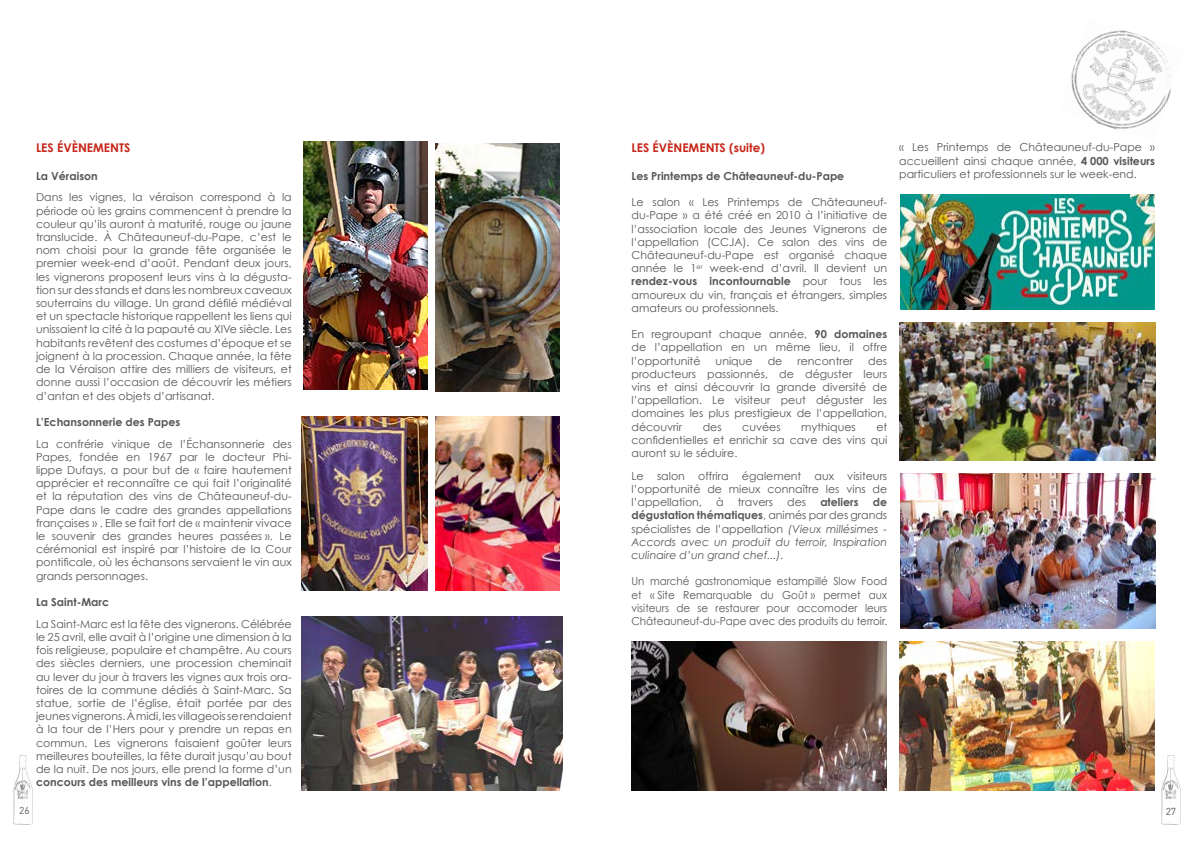
<style>
.page{position:relative;width:1191px;height:842px;background:#fff}
.page>*{position:absolute;margin:0;border:0;box-sizing:border-box;transform-origin:0 0}
.t1{font:700 12px "Century Gothic";color:#c62518}
.t2{font:11px/13.2px "Century Gothic";color:#575756;text-align:justify}
.t3{font:11px/13.2px "Century Gothic";color:#575756;text-align:justify;scale:.94 1}
.t4{font:italic 11px/13.2px "Century Gothic";color:#575756;text-align:justify}
.t5{font:700 11px "Century Gothic";color:#575756}
.t6{font:10px "DIN";color:#575756}
.s1{font-weight:700}
.s2{font-weight:700;font-style:normal}
.s3{font-style:normal}
</style>
<div class="page">
<img style="left:14px;top:756px;width:19px;height:68px">
<img style="left:1070px;top:30px;width:102px;height:100px">
<img style="left:1161px;top:756px;width:19px;height:68px">
<img style="left:304px;top:142px;width:123px;height:248px">
<img style="left:436px;top:143px;width:123px;height:248px">
<img style="left:301px;top:417px;width:126px;height:174px">
<img style="left:435px;top:417px;width:124px;height:174px">
<img style="left:301px;top:616px;width:261px;height:174px">
<img style="left:899px;top:323px;width:256px;height:138px">
<img style="left:899px;top:642px;width:256px;height:148px">
<img style="left:631px;top:642px;width:255px;height:148px">
<img style="left:900px;top:474px;width:255px;height:154px">
<img style="left:900px;top:194px;width:255px;height:115px">
<p class="t1" style="left:36px;top:140px;width:96px">LES ÉVÈNEMENTS</p>
<p class="t5" style="left:36px;top:169px;width:63px">La Véraison</p>
<p class="t2" style="left:36px;top:191px;width:257px">Dans les vignes, la véraison correspond à la période où les grains commencent à prendre la couleur qu’ils auront à maturité, rouge ou jaune translucide. À Châteauneuf-du-Pape, c’est le nom choisi pour la grande fête organisée le premier week-end d’août. Pendant deux jours, les vignerons proposent leurs vins à la dégusta&shy;tion sur des stands et dans les nombreux caveaux souterrains du village. Un grand défilé médiéval et un spectacle historique rappellent les liens qui unissaient la cité à la papauté au XIVe siècle. Les habitants revêtent des costumes d’époque et se joignent à la procession. Chaque année, la fête de la Véraison attire des milliers de visiteurs, et donne aussi l’occasion de découvrir les métiers d’antan et des objets d’artisanat.</p>
<p class="t5" style="left:36px;top:415px;width:146px">L’Echansonnerie des Papes</p>
<p class="t2" style="left:36px;top:437px;width:257px">La confrérie vinique de l’Échansonnerie des Papes, fondée en 1967 par le docteur Phi&shy;lippe Dufays, a pour but de « faire hautement apprécier et reconnaître ce qui fait l’originalité et la réputation des vins de Châteauneuf-du-Pape dans le cadre des grandes appellations françaises » . Elle se fait fort de « maintenir vivace le souvenir des grandes heures passées ». Le cérémonial est inspiré par l’histoire de la Cour pontificale, où les échansons servaient le vin aux grands personnages.</p>
<p class="t5" style="left:36px;top:595px;width:75px">La Saint-Marc</p>
<p class="t2" style="left:36px;top:617px;width:257px">La Saint-Marc est la fête des vignerons. Célébrée le 25 avril, elle avait à l’origine une dimension à la fois religieuse, populaire et champêtre. Au cours des siècles derniers, une procession cheminait au lever du jour à travers les vignes aux trois ora&shy;toires de la commune dédiés à Saint-Marc. Sa statue, sortie de l’église, était portée par des jeunes vignerons. À midi, les villageois se rendaient à la tour de l’Hers pour y prendre un repas en commun. Les vignerons faisaient goûter leurs meilleures bouteilles, la fête durait jusqu’au bout de la nuit. De nos jours, elle prend la forme d’un <span class="s1">concours des meilleurs vins de l’appellation</span>.</p>
<p class="t1" style="left:631px;top:140px;width:135px">LES ÉVÈNEMENTS (suite)</p>
<p class="t5" style="left:631px;top:169px;width:214px">Les Printemps de Châteauneuf-du-Pape</p>
<p class="t2" style="left:631px;top:195px;width:257px">Le salon « Les Printemps de Châteauneuf&shy;du-Pape » a été créé en 2010 à l’initiative de l’association locale des Jeunes Vignerons de l’appellation (CCJA). Ce salon des vins de Châteauneuf-du-Pape est organisé chaque année le 1<sup>er</sup> week-end d’avril. Il devient un <span class="s1">rendez-vous incontournable</span> pour tous les amoureux du vin, français et étrangers, simples amateurs ou professionnels.</p>
<p class="t2" style="left:631px;top:327px;width:257px">En regroupant chaque année, <span class="s1">90 domaines </span>de l’appellation en un même lieu, il offre l’opportunité</p>
<p class="t2" style="left:715px;top:354px;width:38px">unique</p>
<p class="t2" style="left:767px;top:354px;width:16px">de</p>
<p class="t2" style="left:797px;top:354px;width:57px">rencontrer</p>
<p class="t2" style="left:631px;top:354px;width:257px;text-indent:237px">des producteurs passionnés, de déguster leurs vins et ainsi découvrir la grande diversité de l’appellation. Le visiteur peut déguster les domaines les plus prestigieux de l’appellation, découvrir</p>
<p class="t2" style="left:702px;top:420px;width:20px">des</p>
<p class="t2" style="left:742px;top:420px;width:40px">cuvées</p>
<p class="t2" style="left:801px;top:420px;width:56px">mythiques</p>
<p class="t2" style="left:631px;top:420px;width:257px;text-indent:245px">et confidentielles et enrichir sa cave des vins qui auront su le séduire.</p>
<p class="t2" style="left:631px;top:469px;width:257px">Le salon offrira également aux visiteurs l’opportunité de mieux connaître les vins de l’appellation,</p>
<p class="t2" style="left:716px;top:495px;width:9px">à</p>
<p class="t2" style="left:738px;top:495px;width:37px">travers</p>
<p class="t2" style="left:787px;top:495px;width:20px">des</p>
<p class="t5" style="left:820px;top:495px;width:40px">ateliers</p>
<p class="t4" style="left:631px;top:495px;width:257px;text-indent:241px"><span class="s2">de dégustation thématiques</span><span class="s3">, animés par des grands spécialistes de l’appellation</span> (Vieux millésimes - Accords avec un produit du terroir, Inspiration culinaire d’un grand chef...).</p>
<p class="t3" style="left:631px;top:575px;width:273px">Un marché gastronomique estampillé Slow Food et « Site Remarquable du Goût » permet aux visiteurs de se restaurer pour accomoder leurs Châteauneuf-du-Pape avec des produits du terroir.</p>
<p class="t2" style="left:899px;top:141px;width:257px">« Les Printemps de Châteauneuf-du-Pape » accueillent ainsi chaque année, <span class="s1">4 000 visiteurs </span>particuliers et professionnels sur le week-end.</p>
<p class="t6" style="left:19px;top:804px;width:12px">26</p>
<p class="t6" style="left:1165px;top:805px;width:12px">27</p>
</div>
